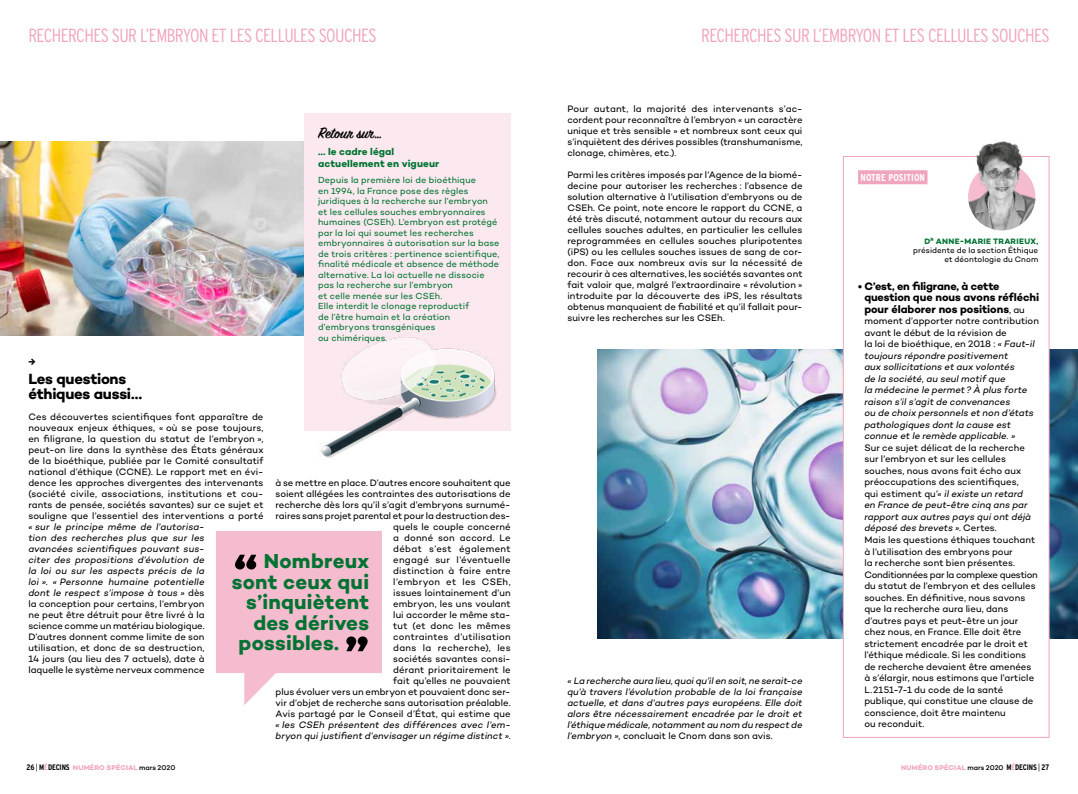
<style>
.page{position:relative;width:1078px;height:794px;background:#fff}
.page>*{position:absolute;margin:0;border:0;box-sizing:border-box;transform-origin:0 0}
.t1{font:700 54.9px "Campton";color:#000}
.t2{font:700 20.6px "Campton";letter-spacing:.01em;color:#007332}
.t3{font:300 condensed 19px "Interstate";letter-spacing:-.03em;color:#f0a5be}
.t4{font:600 17px "Sign Painter House Script";color:#000}
.t5{font:700 15px/15px "Campton";letter-spacing:-.015em;color:#000}
.t6{font:700 11px/11.5px "Campton";letter-spacing:-.005em;color:#000}
.t7{font:700 10px/11.5px "Campton";letter-spacing:.01em;color:#007332}
.t8{font:700 condensed 10px "Interstate";letter-spacing:.01em;color:#fff}
.t9{font:9.5px/11px "Campton";letter-spacing:.005em;color:#000;text-align:justify}
.t10{font:italic 9.5px/11.5px "Campton";color:#000}
.t11{font:700 9.5px "Campton";color:#000}
.t12{font:9px/10.5px "Campton";letter-spacing:.015em;color:#007332}
.t13{font:8px/9px "Campton";letter-spacing:.01em;color:#000;text-align:right}
.t14{font:700 7px "Campton";letter-spacing:.02em;color:#f0a5be}
.s1{font-weight:700;color:#007332}
.s2{font-weight:400;font-size:9.5px}
.s3{font-style:normal}
.s4{font-style:italic}
.s5{font-family:"Interstate";font-stretch:condensed;font-size:8px;color:#000}
.s6{font-family:"Interstate";font-weight:300;font-stretch:condensed;font-size:8px;color:#000}
.s7{font-family:"Interstate";font-stretch:condensed;font-size:8px}
.s8{font-weight:500;color:#000}
</style>
<div class="page">
<img style="left:597px;top:349px;width:480px;height:289px">
<img style="left:0;top:142px;width:304px;height:193px">
<div style="left:304px;top:113px;width:206px;height:318px;background:#fbe9ef"></div>
<img style="left:321px;top:337px;width:176px;height:121px">
<div style="left:843px;top:156px;width:205px;height:581px;background:#fff"></div>
<div style="left:857px;top:170px;width:70px;height:14px;background:#f0a5be"></div>
<div style="left:842px;top:156px;width:207px;height:582px;border:1px solid #f0a5be"></div>
<img style="left:967px;top:163px;width:68px;height:67px;border-radius:34px">
<img style="left:967px;top:141px;width:68px;height:44px">
<svg style="left:216px;top:531px;width:166px;height:174px"></svg>
<h3 class="t3" style="left:28px;top:25px;width:350px">RECHERCHES SUR L’EMBRYON ET LES CELLULES SOUCHES</h3>
<h3 class="t3" style="left:701px;top:25px;width:350px">RECHERCHES SUR L’EMBRYON ET LES CELLULES SOUCHES</h3>
<p class="t9" style="left:567px;top:103px;width:236px">Pour autant, la majorité des intervenants s’ac&shy;cordent pour reconnaître à l’embryon « un caractère unique et très sensible » et nombreux sont ceux qui s’inquiètent des dérives possibles (transhumanisme, clonage, chimères, etc.).</p>
<p class="t9" style="left:567px;top:169px;width:236px">Parmi les critères imposés par l’Agence de la biomé&shy;decine pour autoriser les recherches : l’absence de solution alternative à l’utilisation d’embryons ou de CSEh. Ce point, note encore le rapport du CCNE, a été très discuté, notamment autour du recours aux cellules souches adultes, en particulier les cellules reprogrammées en cellules souches pluripotentes (iPS) ou les cellules souches issues de sang de cor&shy;don. Face aux nombreux avis sur la nécessité de recourir à ces alternatives, les sociétés savantes ont fait valoir que, malgré l’extraordinaire « révolution » introduite par la découverte des iPS, les résultats obtenus manquaient de fiabilité et qu’il fallait pour&shy;suivre les recherches sur les CSEh.</p>
<h3 class="t4" style="left:318px;top:123px;width:66px">Retour sur…</h3>
<p class="t7" style="left:318px;top:146px;width:123px">… le cadre légal actuellement en vigueur</p>
<p class="t12" style="left:318px;top:175px;width:183px">Depuis la première loi de bioéthique<br>en 1994, la France pose des règles juridiques à la recherche sur l’embryon<br>et les cellules souches embryonnaires humaines (CSEh). L’embryon est protégé par la loi qui soumet les recherches embryonnaires à autorisation sur la base de trois critères : pertinence scientifique, finalité médicale et absence de méthode alternative. La loi actuelle ne dissocie pas la recherche sur l’embryon<br>et celle menée sur les CSEh.<br>Elle interdit le clonage reproductif<br>de l’être humain et la création d’embryons transgéniques<br>ou chimériques.</p>
<p class="t8" style="left:860px;top:172px;width:66px">NOTRE POSITION</p>
<p class="t13" style="left:912px;top:236px;width:127px"><span class="s1">D</span><sup>R</sup> <span class="s1">ANNE-MARIE TRARIEUX, </span>présidente de la section Éthique et déontologie du Cnom</p>
<p class="t6" style="left:864px;top:280px;width:176px;text-indent:-6px">• C’est, en filigrane, à cette question que nous avons réfléchi pour élaborer nos positions<span class="s2">, au</span></p>
<p class="t10" style="left:864px;top:315px;width:176px"><span class="s3">moment d’apporter notre contribution avant le début de la révision de<br>la loi de bioéthique, en 2018 :</span> « Faut-il toujours répondre positivement<br>aux sollicitations et aux volontés<br>de la société, au seul motif que<br>la médecine le permet? À plus forte raison s’il s’agit de convenances<br>ou de choix personnels et non d’états pathologiques dont la cause est connue et le remède applicable. »</p>
<p class="t9" style="left:864px;top:442px;width:175px;line-height:11.5px;text-align:left">Sur ce sujet délicat de la recherche sur l’embryon et sur les cellules souches, nous avons fait écho aux préoccupations des scientifiques,<br>qui estiment qu’<span class="s4">« il existe un retard<br>en France de peut-être cinq ans par rapport aux autres pays qui ont déjà déposé des brevets »</span>. Certes.<br>Mais les questions éthiques touchant à l’utilisation des embryons pour<br>la recherche sont bien présentes.<br>Conditionnées par la complexe question du statut de l’embryon et des cellules souches. En définitive, nous savons que la recherche aura lieu, dans d’autres pays et peut-être un jour chez nous, en France. Elle doit être strictement encadrée par le droit et l’éthique médicale. Si les conditions de recherche devaient être amenées à s’élargir, nous estimons que l’article L.2151-7-1 du code de la santé publique, qui constitue une clause de conscience, doit être maintenu<br>ou reconduit.</p>
<p class="t11" style="left:28px;top:355px;width:9px">→</p>
<h3 class="t5" style="left:28px;top:371px;width:115px">Les questions éthiques aussi…</h3>
<p class="t9" style="left:28px;top:411px;width:236px">Ces découvertes scientifiques font apparaître de nouveaux enjeux éthiques, « où se pose toujours, en filigrane, la question du statut de l’embryon », peut-on lire dans la synthèse des États généraux de la bioéthique, publiée par le Comité consultatif national d’éthique (CCNE). Le rapport met en évi&shy;dence les approches divergentes des intervenants (société civile, associations, institutions et cou&shy;rants de pensée, sociétés savantes) sur ce sujet et souligne que l’essentiel des interventions a porté</p>
<p class="t9" style="left:28px;top:521px;width:178px"><span class="s4">« sur le principe même de l’autorisa&shy;tion des recherches plus que sur les avancées scientifiques pouvant sus&shy;citer des propositions d’évolution de la loi ou sur les aspects précis de la loi »</span>. <span class="s4">« Personne humaine potentielle dont le respect s’impose à tous »</span> dès la conception pour certains, l’embryon ne peut être détruit pour être livré à la science comme un matériau biologique.<br>D’autres donnent comme limite de son utilisation, et donc de sa destruction, 14 jours (au lieu des 7 actuels), date à laquelle le système nerveux commence</p>
<p class="t9" style="left:275px;top:477px;width:236px;text-align:right">à se mettre en place. D’autres encore souhaitent que soient allégées les contraintes des autorisations de recherche dès lors qu’il s’agit d’embryons surnumé&shy;raires sans projet parental et pour la destruction des&shy;quels le couple concerné<br>a donné son accord. Le<br>débat s’est également<br>engagé sur l’éventuelle<br>distinction à faire entre<br>l’embryon et les CSEh,<br>issues lointainement d’un<br>embryon, les uns voulant<br>lui accorder le même sta-<br>tut (et donc les mêmes<br>contraintes d’utilisation<br>dans la recherche), les<br>sociétés savantes consi-<br>dérant prioritairement le<br>fait qu’elles ne pouvaient<br>plus évoluer vers un embryon et pouvaient donc ser&shy;vir d’objet de recherche sans autorisation préalable.<br>Avis partagé par le Conseil d’État, qui estime que</p>
<p class="t10" style="left:275px;top:719px;width:236px;line-height:11px">« les CSEh présentent des différences avec l’em&shy;bryon qui justifient d’envisager un régime distinct »<span class="s3">.</span></p>
<h1 class="t1" style="left:233px;top:538px;width:26px">“</h1>
<h2 class="t2" style="left:264px;top:548px;width:107px">Nombreux</h2>
<h2 class="t2" style="left:232px;top:568px;width:139px">sont ceux qui</h2>
<h2 class="t2" style="left:246px;top:589px;width:124px">s’inquiètent</h2>
<h2 class="t2" style="left:253px;top:609px;width:117px">des dérives</h2>
<h2 class="t2" style="left:238px;top:630px;width:102px">possibles.</h2>
<h1 class="t1" style="left:345px;top:620px;width:26px">”</h1>
<p class="t10" style="left:567px;top:675px;width:236px;line-height:11px;text-align:justify">« La recherche aura lieu, quoi qu’il en soit, ne serait-ce qu’à travers l’évolution probable de la loi française actuelle, et dans d’autres pays européens. Elle doit alors être nécessairement encadrée par le droit et l’éthique médicale, notamment au nom du respect de l’embryon », <span class="s3">concluait le Cnom dans son avis.</span></p>
<p class="t14" style="left:26px;top:763px;width:150px"><span class="s5">26</span> <span class="s6">|</span> <span class="s5">M</span><span class="s7">É</span><span class="s5">DECINS</span> NUMÉRO SPÉCIAL <span class="s8">mars 2020</span></p>
<p class="t14" style="left:900px;top:763px;width:149px">NUMÉRO SPÉCIAL <span class="s8">mars 2020</span> <span class="s5">M</span><span class="s7">É</span><span class="s5">DECINS</span> <span class="s6">|</span> <span class="s5">27</span></p>
</div>
